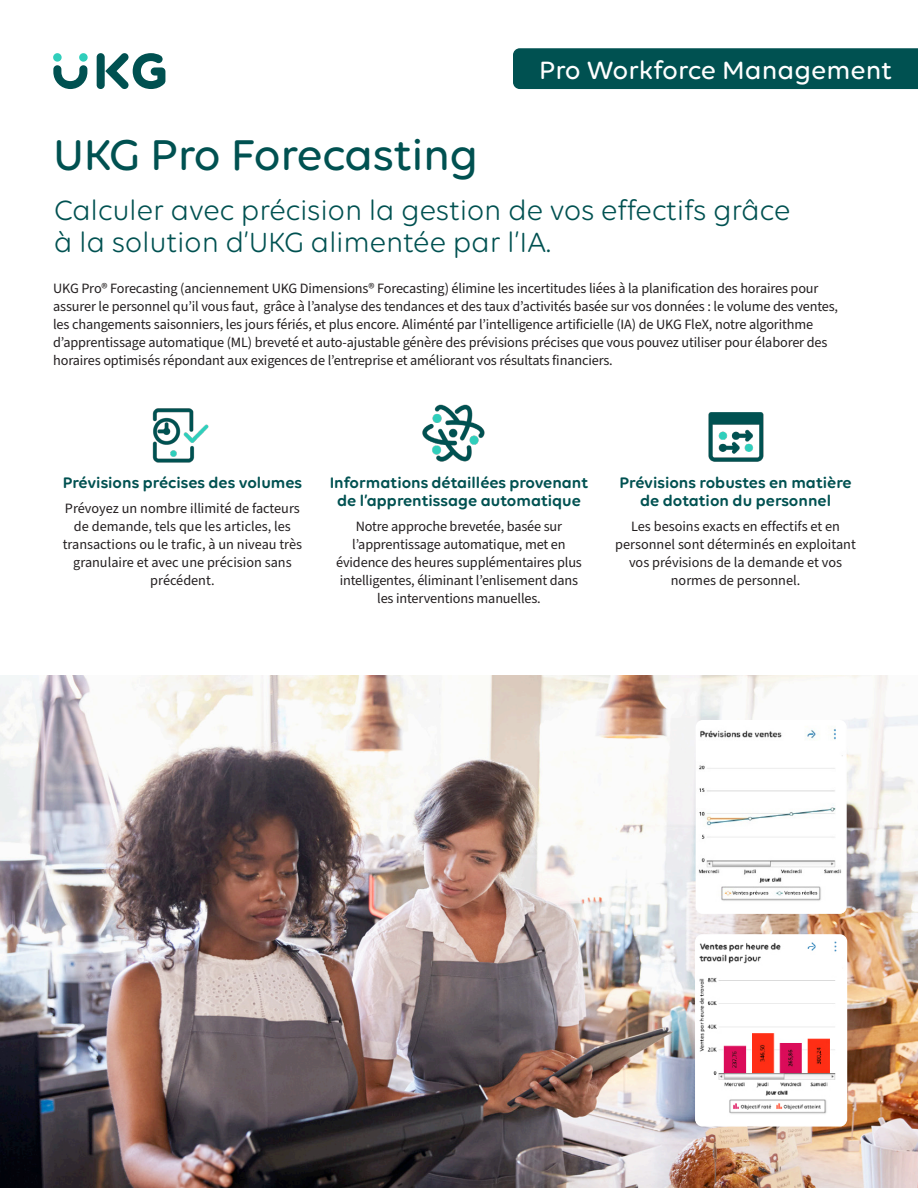
<style>
.page{position:relative;width:918px;height:1188px;background:#fff}
.page>*{position:absolute;margin:0;border:0;box-sizing:border-box;transform-origin:0 0}
.Main_headline{font:500 46.5px "Volte Rounded";letter-spacing:-.01em;color:#005151}
.Callout_title{font:30px/31.5px "Volte Rounded";letter-spacing:-.01em;color:#005151}
.Footnote{font:500 27px "Volte Rounded";color:#fff}
.Body_headline{font:600 16.5px/18px "Volte Rounded";color:#005151;text-align:center}
.Body_text_9_12{font:14.25px/18px "Source Sans Pro";letter-spacing:-.01em;color:#231f20}
.Body_headline-2{font:14.25px/18px "Source Sans Pro";letter-spacing:-.005em;color:#231f20;text-align:center}
</style>
<div class="page">
<img style="left:0;top:675px;width:918px;height:513px">
<div style="left:97px;top:53px;width:8px;height:36px;background:#005151;border-radius:4px"></div>
<svg style="left:105px;top:53px;width:60px;height:36px"></svg>
<div style="left:53px;top:53px;width:9px;height:9px;background:#30cebb;border-radius:50%"></div>
<div style="left:79px;top:53px;width:9px;height:9px;background:#30cebb;border-radius:50%"></div>
<svg style="left:53px;top:65px;width:34px;height:24px"></svg>
<div style="left:513px;top:48px;width:405px;height:41px;background:#005151"></div>
<div style="left:696px;top:720px;width:150px;height:194px;background:#fff;border-radius:7px"></div>
<img style="left:696px;top:726px;width:150px;height:188px">
<img style="left:696px;top:940px;width:150px;height:186px">
<div style="left:695px;top:934px;width:152px;height:193px;border:2px solid #fff;border-radius:7px"></div>
<img style="left:708px;top:412px;width:56px;height:50px">
<img style="left:422px;top:404px;width:63px;height:58px">
<img style="left:152px;top:408px;width:57px;height:55px">
<p class="Footnote" style="left:539px;top:54px;width:354px">Pro Workforce Management</p>
<p class="Main_headline" style="left:53px;top:127px;width:427px">UKG Pro Forecasting</p>
<p class="Callout_title" style="left:54px;top:194px;width:738px">Calculer avec précision la gestion de vos effectifs grâce à la solution d’UKG alimentée par l’IA.</p>
<p class="Body_text_9_12" style="left:53px;top:280px;width:787px">UKG Pro® Forecasting (anciennement UKG Dimensions® Forecasting) élimine les incertitudes liées à la planification des horaires pour assurer le personnel qu’il vous faut, grâce à l’analyse des tendances et des taux d’activités basée sur vos données : le volume des ventes, les changements saisonniers, les jours fériés, et plus encore. Aliménté par l’intelligence artificielle (IA) de UKG FleX, notre algorithme d’apprentissage automatique (ML) breveté et auto-ajustable génère des prévisions précises que vous pouvez utiliser pour élaborer des horaires optimisés répondant aux exigences de l’entreprise et améliorant vos résultats financiers.</p>
<p class="Body_headline" style="left:63px;top:473px;width:241px">Prévisions précises des volumes</p>
<p class="Body_headline-2" style="left:63px;top:500px;width:241px">Prévoyez un nombre illimité de facteurs de demande, tels que les articles, les transactions ou le trafic, à un niveau très granulaire et avec une précision sans précédent.</p>
<p class="Body_headline" style="left:330px;top:473px;width:260px">Informations détaillées provenant de l’apprentissage automatique</p>
<p class="Body_headline-2" style="left:336px;top:518px;width:247px">Notre approche brevetée, basée sur l’apprentissage automatique, met en évidence des heures supplémentaires plus intelligentes, éliminant l’enlisement dans les interventions manuelles.</p>
<p class="Body_headline" style="left:619px;top:473px;width:234px">Prévisions robustes en matière de dotation du personnel</p>
<p class="Body_headline-2" style="left:615px;top:518px;width:242px">Les besoins exacts en effectifs et en personnel sont déterminés en exploitant vos prévisions de la demande et vos normes de personnel.</p>
</div>
